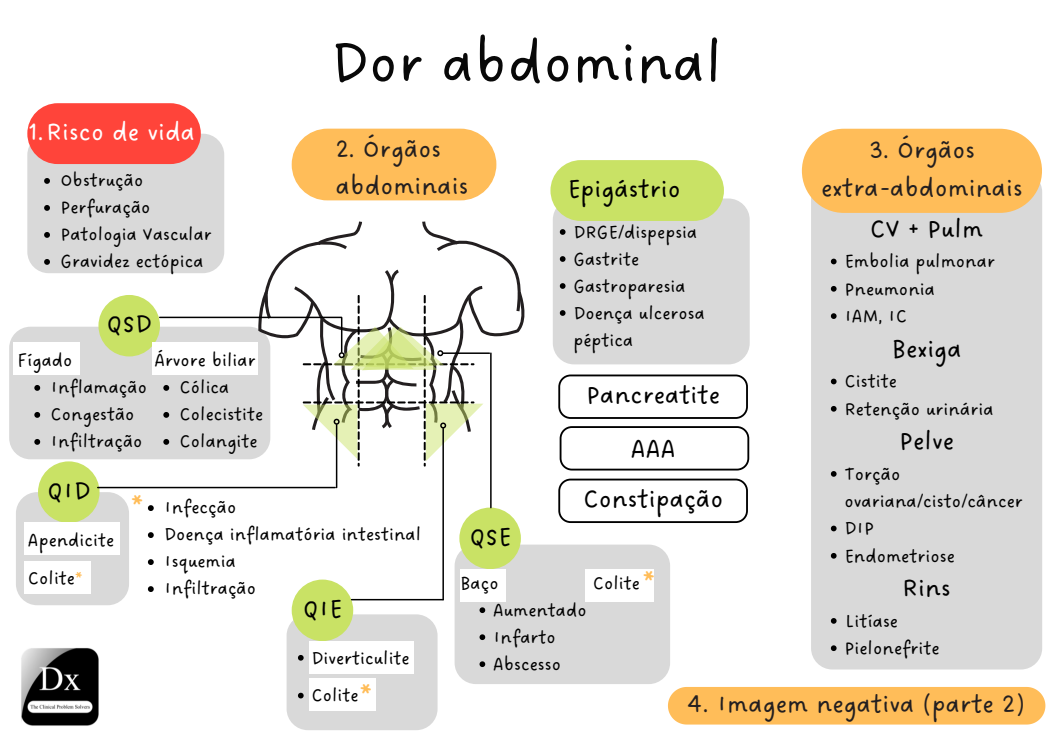
<style>
.page{position:relative;width:1053px;height:744px;background:#fff}
.page>*{position:absolute;margin:0;border:0;box-sizing:border-box;transform-origin:0 0}
.t1{font:61.84px "DO Sans Regular";color:#080808}
.t2{font:32.08px "DO Sans Regular";color:#ffbd59}
.t3{font:27.24px "DO Sans Regular";color:#231f20}
.t4{font:27.24px "DO Sans Regular";color:#000}
.t5{font:27.24px "DO Sans Regular";color:#fff}
.t6{font:27.2px "DO Sans Regular";color:#000}
.t7{font:19.6px/27.3px "DO Sans Regular";color:#000}
.t8{font:19.44px/27px "DO Sans Regular";color:#000}
.s1{color:#ffbd59}
</style>
<div class="page">
<div style="left:27px;top:134px;width:197px;height:139px;background:#d9d9d9;border-radius:21px"></div>
<div style="left:9px;top:327px;width:261px;height:132px;background:#d9d9d9;border-radius:21px"></div>
<div style="left:552px;top:199px;width:197px;height:165px;background:#d9d9d9;border-radius:21px"></div>
<div style="left:27px;top:103px;width:174px;height:61px;background:#ff443a;border-radius:30px"></div>
<svg style="left:292px;top:129px;width:204px;height:72px;background:#ffc266"></svg>
<div style="left:98px;top:295px;width:62px;height:61px;background:#c9e265;border-radius:50%"></div>
<div style="left:16px;top:492px;width:113px;height:113px;background:#d9d9d9;border-radius:21px"></div>
<div style="left:38px;top:461px;width:61px;height:62px;background:#c9e265;border-radius:50%"></div>
<div style="left:811px;top:171px;width:231px;height:499px;background:#d9d9d9;border-radius:21px"></div>
<svg style="left:801px;top:129px;width:240px;height:84px;background:#fec165"></svg>
<div style="left:550px;top:160px;width:174px;height:61px;background:#c9e265;border-radius:30px"></div>
<svg style="left:558px;top:375px;width:190px;height:44px"></svg>
<div style="left:454px;top:545px;width:216px;height:139px;background:#d9d9d9;border-radius:21px"></div>
<div style="left:459px;top:508px;width:62px;height:61px;background:#c9e265;border-radius:50%"></div>
<div style="left:286px;top:614px;width:151px;height:116px;background:#d9d9d9;border-radius:21px"></div>
<div style="left:292px;top:580px;width:61px;height:61px;background:#c9e265;border-radius:50%"></div>
<svg style="left:559px;top:426px;width:190px;height:45px"></svg>
<svg style="left:558px;top:479px;width:190px;height:44px"></svg>
<div style="left:14px;top:342px;width:66px;height:33px;background:#fff"></div>
<div style="left:460px;top:569px;width:46px;height:33px;background:#fff"></div>
<svg style="left:479px;top:607px;width:6px;height:6px"></svg>
<svg style="left:479px;top:634px;width:6px;height:6px"></svg>
<svg style="left:479px;top:661px;width:6px;height:6px"></svg>
<div style="left:152px;top:342px;width:106px;height:33px;background:#fff"></div>
<div style="left:24px;top:561px;width:66px;height:33px;background:#fff"></div>
<div style="left:24px;top:522px;width:96px;height:33px;background:#fff"></div>
<div style="left:585px;top:569px;width:68px;height:33px;background:#fff"></div>
<div style="left:309px;top:641px;width:104px;height:33px;background:#fff"></div>
<div style="left:309px;top:678px;width:66px;height:33px;background:#fff"></div>
<img style="left:21px;top:648px;width:78px;height:78px">
<div style="left:668px;top:687px;width:377px;height:38px;background:#ffbd59"></div>
<svg style="left:44px;top:178px;width:6px;height:6px"></svg>
<svg style="left:44px;top:205px;width:6px;height:6px"></svg>
<svg style="left:44px;top:232px;width:6px;height:6px"></svg>
<svg style="left:44px;top:259px;width:6px;height:6px"></svg>
<svg style="left:34px;top:385px;width:6px;height:6px"></svg>
<svg style="left:34px;top:412px;width:6px;height:6px"></svg>
<svg style="left:34px;top:439px;width:6px;height:6px"></svg>
<svg style="left:163px;top:385px;width:6px;height:6px"></svg>
<svg style="left:163px;top:412px;width:6px;height:6px"></svg>
<svg style="left:163px;top:439px;width:6px;height:6px"></svg>
<svg style="left:148px;top:505px;width:6px;height:6px"></svg>
<svg style="left:148px;top:532px;width:6px;height:6px"></svg>
<svg style="left:148px;top:559px;width:6px;height:6px"></svg>
<svg style="left:148px;top:586px;width:6px;height:6px"></svg>
<svg style="left:560px;top:229px;width:5px;height:6px"></svg>
<svg style="left:560px;top:256px;width:5px;height:6px"></svg>
<svg style="left:560px;top:283px;width:5px;height:6px"></svg>
<svg style="left:560px;top:310px;width:5px;height:6px"></svg>
<svg style="left:298px;top:655px;width:5px;height:6px"></svg>
<svg style="left:298px;top:693px;width:5px;height:5px"></svg>
<svg style="left:830px;top:259px;width:6px;height:5px"></svg>
<svg style="left:830px;top:286px;width:6px;height:6px"></svg>
<svg style="left:830px;top:313px;width:6px;height:6px"></svg>
<svg style="left:830px;top:379px;width:6px;height:5px"></svg>
<svg style="left:830px;top:406px;width:6px;height:6px"></svg>
<svg style="left:830px;top:471px;width:6px;height:6px"></svg>
<svg style="left:830px;top:526px;width:6px;height:5px"></svg>
<svg style="left:830px;top:553px;width:6px;height:6px"></svg>
<svg style="left:830px;top:618px;width:6px;height:6px"></svg>
<svg style="left:830px;top:645px;width:6px;height:6px"></svg>
<hr style="left:98px;top:487px;width:237px;height:1px;background:#000">
<hr style="left:336px;top:425px;width:1px;height:63px;background:#000">
<hr style="left:160px;top:317px;width:181px;height:1px;background:#000">
<hr style="left:490px;top:353px;width:1px;height:155px;background:#000">
<hr style="left:442px;top:429px;width:2px;height:171px;background:#000">
<svg style="left:258px;top:221px;width:267px;height:246px"></svg>
<hr style="left:351px;top:599px;width:92px;height:1px;background:#000">
<p class="t1" style="left:330px;top:27px;width:393px">Dor abdominal</p>
<p class="t5" style="left:28px;top:116px;width:168px">1.Risco de vida</p>
<p class="t8" style="left:60px;top:168px;width:84px">Obstrução</p>
<p class="t8" style="left:60px;top:195px;width:92px">Perfuração</p>
<p class="t8" style="left:60px;top:222px;width:153px">Patologia Vascular</p>
<p class="t8" style="left:60px;top:249px;width:145px">Gravidez ectópica</p>
<p class="t3" style="left:336px;top:133px;width:107px">2. Órgãos</p>
<p class="t3" style="left:336px;top:170px;width:134px">abdominais</p>
<p class="t3" style="left:868px;top:134px;width:108px">3. Órgãos</p>
<p class="t4" style="left:567px;top:173px;width:115px">Epigástrio</p>
<p class="t3" style="left:821px;top:172px;width:203px">extra-abdominais</p>
<p class="t8" style="left:573px;top:219px;width:125px">DRGE/dispepsia</p>
<p class="t8" style="left:573px;top:246px;width:67px">Gastrite</p>
<p class="t8" style="left:573px;top:273px;width:114px">Gastroparesia</p>
<p class="t8" style="left:573px;top:300px;width:133px">Doença ulcerosa péptica</p>
<p class="t4" style="left:586px;top:379px;width:135px">Pancreatite</p>
<p class="t4" style="left:869px;top:213px;width:115px">CV + Pulm</p>
<p class="t7" style="left:844px;top:249px;width:152px">Embolia pulmonar</p>
<p class="t7" style="left:844px;top:276px;width:92px">Pneumonia</p>
<p class="t7" style="left:844px;top:303px;width:64px">IAM, IC</p>
<p class="t4" style="left:106px;top:308px;width:47px">QSD</p>
<p class="t4" style="left:891px;top:333px;width:72px">Bexiga</p>
<p class="t8" style="left:154px;top:348px;width:103px">Árvore biliar</p>
<p class="t8" style="left:18px;top:348px;width:56px">Fígado</p>
<p class="t7" style="left:844px;top:369px;width:54px">Cistite</p>
<p class="t7" style="left:844px;top:396px;width:151px">Retenção urinária</p>
<p class="t8" style="left:51px;top:375px;width:98px">Inflamação</p>
<p class="t8" style="left:51px;top:402px;width:85px">Congestão</p>
<p class="t8" style="left:51px;top:429px;width:93px">Infiltração</p>
<p class="t8" style="left:180px;top:375px;width:51px">Cólica</p>
<p class="t8" style="left:180px;top:402px;width:85px">Colecistite</p>
<p class="t8" style="left:180px;top:429px;width:80px">Colangite</p>
<p class="t6" style="left:899px;top:426px;width:56px">Pelve</p>
<p class="t4" style="left:630px;top:433px;width:46px">AAA</p>
<p class="t4" style="left:583px;top:483px;width:142px">Constipação</p>
<p class="t7" style="left:844px;top:461px;width:180px">Torção ovariana/cisto/câncer</p>
<p class="t7" style="left:844px;top:516px;width:31px">DIP</p>
<p class="t7" style="left:844px;top:543px;width:112px">Endometriose</p>
<p class="t4" style="left:47px;top:475px;width:45px">QID</p>
<p class="t8" style="left:28px;top:528px;width:88px">Apendicite</p>
<p class="t8" style="left:28px;top:566px;width:56px">Colite<span class="s1">*</span></p>
<p class="t2" style="left:131px;top:487px;width:14px">*</p>
<p class="t8" style="left:164px;top:495px;width:74px">Infecção</p>
<p class="t8" style="left:164px;top:522px;width:258px">Doença inflamatória intestinal</p>
<p class="t8" style="left:164px;top:549px;width:73px">Isquemia</p>
<p class="t8" style="left:164px;top:576px;width:93px">Infiltração</p>
<p class="t4" style="left:469px;top:521px;width:44px">QSE</p>
<p class="t8" style="left:592px;top:571px;width:49px">Colite</p>
<p class="t2" style="left:642px;top:563px;width:14px">*</p>
<p class="t8" style="left:460px;top:571px;width:40px">Baço</p>
<p class="t6" style="left:902px;top:573px;width:50px">Rins</p>
<p class="t4" style="left:302px;top:593px;width:41px">QIE</p>
<p class="t8" style="left:493px;top:598px;width:95px">Aumentado</p>
<p class="t8" style="left:493px;top:625px;width:64px">Infarto</p>
<p class="t8" style="left:493px;top:652px;width:69px">Abscesso</p>
<p class="t7" style="left:844px;top:608px;width:55px">Litíase</p>
<p class="t7" style="left:844px;top:636px;width:97px">Pielonefrite</p>
<p class="t8" style="left:311px;top:645px;width:100px">Diverticulite</p>
<p class="t8" style="left:311px;top:683px;width:49px">Colite</p>
<p class="t2" style="left:359px;top:676px;width:14px">*</p>
<p class="t3" style="left:687px;top:688px;width:338px">4. Imagem negativa (parte 2)</p>
</div>
